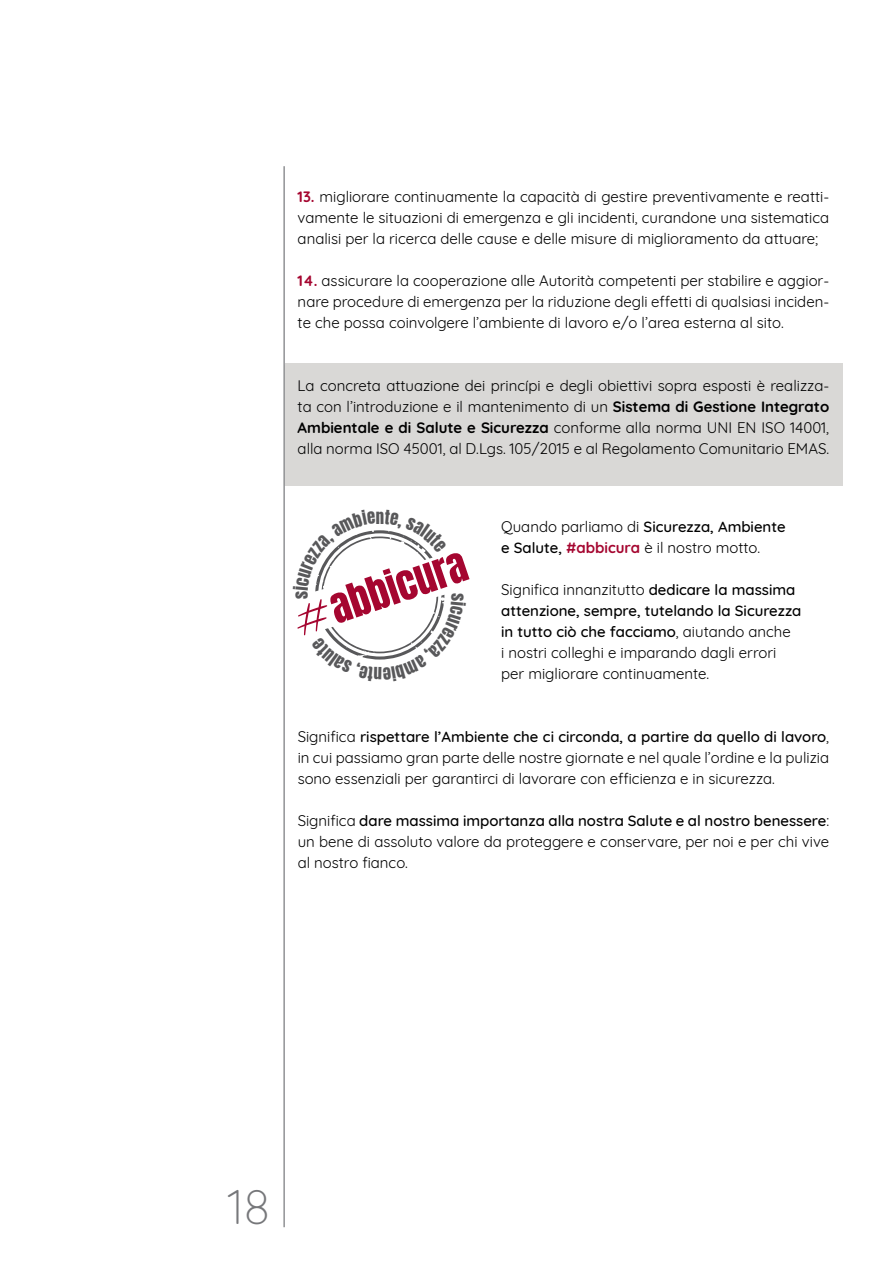
<style>
.page{position:relative;width:893px;height:1263px;background:#fff}
.page>*{position:absolute;margin:0;border:0;box-sizing:border-box;transform-origin:0 0}
.t1{font:300 48.45px "Quicksand";color:#76777a}
.t2{font:39.9px "Anton";color:#a50630}
.t3{font:16.8px "Anton";color:#58585a}
.t4{font:15px/21px "Quicksand";color:#000;text-align:justify}
.s1{font-weight:700;color:#a50630}
.s2{font-weight:700}
.s3{font-family:"Calligraffitti"}
.s4{font-weight:500}
</style>
<div class="page">
<div style="left:285px;top:362px;width:558px;height:123px;background:#d9d8d6"></div>
<hr style="left:283px;top:166px;width:2px;height:1061px;background:#919295">
<svg style="left:315px;top:530px;width:130px;height:130px"></svg>
<p class="t4" style="left:298px;top:185px;width:533px"><span class="s1">13.</span> migliorare continuamente la capacità di gestire preventivamente e reatti&shy;vamente le situazioni di emergenza e gli incidenti, curandone una sistematica analisi per la ricerca delle cause e delle misure di miglioramento da attuare;</p>
<p class="t4" style="left:298px;top:269px;width:533px"><span class="s1">14.</span> assicurare la cooperazione alle Autorità competenti per stabilire e aggior&shy;nare procedure di emergenza per la riduzione degli effetti di qualsiasi inciden&shy;te che possa coinvolgere l’ambiente di lavoro e/o l’area esterna al sito.</p>
<p class="t4" style="left:298px;top:374px;width:533px">La concreta attuazione dei princípi e degli obiettivi sopra esposti è realizza&shy;ta con l’introduzione e il mantenimento di un <span class="s2">Sistema di Gestione Integrato Ambientale e di Salute e Sicurezza</span> conforme alla norma UNI EN ISO 14001, alla norma ISO 45001, al D.Lgs. 105/2015 e al Regolamento Comunitario EMAS.</p>
<p class="t3" style="left:376px;top:508px;width:10px">n</p>
<h2 class="t2" style="left:287px;top:602px;width:183px;rotate:-19deg"><span class="s3">#</span> abbicura</h2>
<p class="t3" style="left:292px;top:599px;width:10px;rotate:-90deg">s</p>
<p class="t4" style="left:501px;top:514px;width:286px">Quando parliamo di <span class="s4">Sicurezza, Ambiente e Salute,</span> <span class="s1">#abbicura</span> è il nostro motto.</p>
<p class="t4" style="left:501px;top:577px;width:302px;text-align:left">Significa innanzitutto <span class="s4">dedicare la massima attenzione, sempre, tutelando la Sicurezza in tutto ciò che facciamo</span>, aiutando anche<br>i nostri colleghi e imparando dagli errori per migliorare continuamente.</p>
<p class="t4" style="left:298px;top:724px;width:533px">Significa <span class="s4">rispettare l’Ambiente che ci circonda, a partire da quello di lavoro</span>, in cui passiamo gran parte delle nostre giornate e nel quale l’ordine e la pulizia sono essenziali per garantirci di lavorare con efficienza e in sicurezza.</p>
<p class="t4" style="left:298px;top:808px;width:533px">Significa <span class="s4">dare massima importanza alla nostra Salute e al nostro benessere</span>: un bene di assoluto valore da proteggere e conservare, per noi e per chi vive al nostro fianco.</p>
<h1 class="t1" style="left:228px;top:1169px;width:44px">18</h1>
</div>
